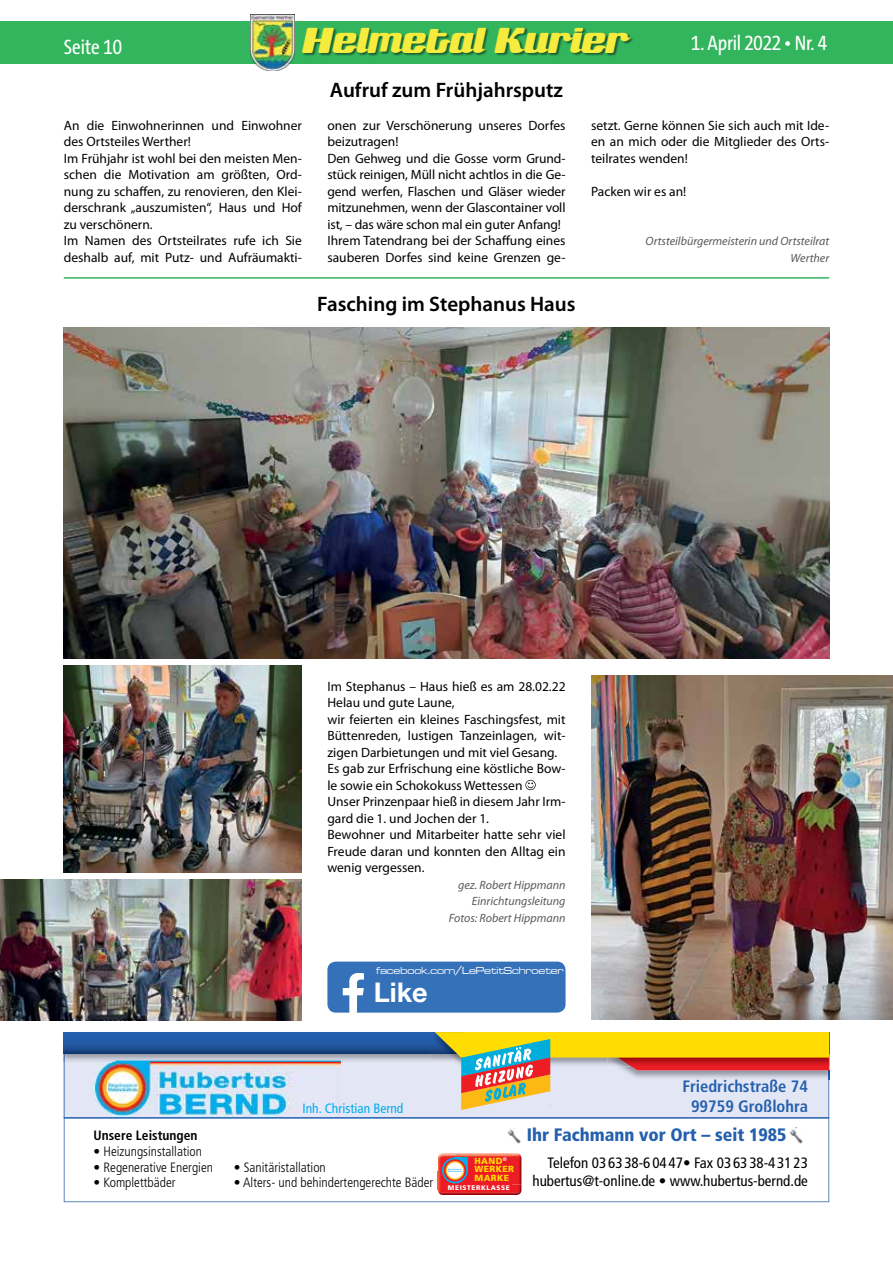
<style>
.page{position:relative;width:893px;height:1263px;background:#fff}
.page>*{position:absolute;margin:0;border:0;box-sizing:border-box;transform-origin:0 0}
.t1{font:condensed 42px "Sneakers Script";color:#f6ec3d}
.t2{font:700 27px "Helvetica Neue";color:#fff}
.t3{font:600 21px "Myriad Pro";color:#000}
.t4{font:21px "The Sans Cd TF5";letter-spacing:-.01em;color:#fff}
.t5{font:900 condensed 18px "Frutiger";color:#2460ad}
.t6{font:700 condensed 16.5px/19.8px "Frutiger";color:#2460ad;text-align:center}
.t7{font:condensed 15px/18px "Frutiger";color:#000;text-align:right}
.t8{font:13.5px/16.5px "Myriad Pro";color:#000}
.t9{font:300 condensed 13.5px "Frutiger";color:#000}
.t10{font:condensed 13.5px "Frutiger";color:#00aeef}
.t11{font:700 condensed 13.5px "Frutiger";color:#000}
.t12{font:italic 12px/16.5px "Myriad Pro";color:#58595b;text-align:right}
.t13{font:10.5px "Microgramma D Med Ext";color:#fff}
.t14{font:900 8.85px/8.9px "Frutiger";letter-spacing:.04em;color:#fd0}
.t15{font:900 6.6px "Frutiger";letter-spacing:.09em;color:#fff}
.t16{font:500 2.1px/2.1px "Helvetica Neue";letter-spacing:.005em;color:#00aeef}
</style>
<div class="page">
<div style="left:0;top:21px;width:893px;height:43px;background:#33b55d"></div>
<div style="left:303px;top:27px;width:331px;height:30px;background:#000;opacity:.5"></div>
<img style="left:251px;top:15px;width:43px;height:55px">
<img style="left:64px;top:328px;width:765px;height:331px">
<svg style="left:64px;top:1062px;width:765px;height:140px"></svg>
<img style="left:65px;top:1053px;width:366px;height:9px">
<svg style="left:64px;top:1032px;width:367px;height:21px;background:#20569d"></svg>
<img style="left:431px;top:1053px;width:4px;height:9px">
<img style="left:431px;top:1032px;width:4px;height:21px">
<svg style="left:435px;top:1032px;width:394px;height:84px;background:#dbc48d"></svg>
<img style="left:94px;top:1057px;width:246px;height:68px">
<hr style="left:64px;top:1117px;width:765px;height:1px;background:#2460ad">
<img style="left:440px;top:1153px;width:80px;height:1px">
<img style="left:438px;top:1192px;width:83px;height:3px">
<img style="left:438px;top:1154px;width:73px;height:38px">
<img style="left:511px;top:1154px;width:10px;height:30px">
<svg style="left:511px;top:1184px;width:10px;height:8px"></svg>
<svg style="left:441px;top:1157px;width:27px;height:28px"></svg>
<img style="left:786px;top:1128px;width:22px;height:15px">
<img style="left:504px;top:1128px;width:22px;height:16px">
<hr style="left:64px;top:277px;width:765px;height:2px;background:#33b55d">
<svg style="left:525px;top:780px;width:11px;height:10px"></svg>
<img style="left:591px;top:675px;width:302px;height:345px">
<img style="left:0;top:880px;width:302px;height:140px">
<img style="left:64px;top:665px;width:238px;height:207px">
<div style="left:327px;top:961px;width:239px;height:52px;background:#3471b8;border-radius:9px"></div>
<img style="left:328px;top:963px;width:51px;height:50px">
<h3 class="t4" style="left:64px;top:37px;width:38px">Seite</h3>
<h1 class="t1" style="left:302px;top:15px;width:326px">Helmetal Kurier</h1>
<h3 class="t4" style="left:691px;top:32px;width:137px">1. April 2022 • Nr. 4</h3>
<h3 class="t3" style="left:330px;top:76px;width:235px">Aufruf zum Frühjahrsputz</h3>
<p class="t8" style="left:64px;top:117px;width:240px">An die Einwohnerinnen und Einwohner des Ortsteiles Werther!<br>Im Frühjahr ist wohl bei den meisten Men&shy;schen die Motivation am größten, Ord&shy;nung zu schaffen, zu renovieren, den Klei&shy;derschrank „auszumisten“, Haus und Hof zu verschönern.<br>Im Namen des Ortsteilrates rufe ich Sie deshalb auf, mit Putz- und Aufräumakti-</p>
<p class="t8" style="left:327px;top:117px;width:240px">onen zur Verschönerung unseres Dorfes beizutragen!<br>Den Gehweg und die Gosse vorm Grund&shy;stück reinigen, Müll nicht achtlos in die Ge&shy;gend werfen, Flaschen und Gläser wieder mitzunehmen, wenn der Glascontainer voll ist, – das wäre schon mal ein guter Anfang!<br>Ihrem Tatendrang bei der Schaffung eines sauberen Dorfes sind keine Grenzen ge-</p>
<p class="t8" style="left:591px;top:117px;width:240px;text-align:justify">setzt. Gerne können Sie sich auch mit Ide&shy;en an mich oder die Mitglieder des Orts&shy;teilrates wenden!</p>
<p class="t8" style="left:591px;top:183px;width:97px">Packen wir es an!</p>
<p class="t12" style="left:646px;top:233px;width:185px">Ortsteilbürgermeisterin und Ortsteilrat<br>Werther</p>
<h3 class="t3" style="left:317px;top:291px;width:260px">Fasching im Stephanus Haus</h3>
<p class="t8" style="left:327px;top:678px;width:240px">Im Stephanus – Haus hieß es am 28.02.22<br>Helau und gute Laune,<br>wir feierten ein kleines Faschingsfest, mit Büttenreden, lustigen Tanzeinlagen, wit&shy;zigen Darbietungen und mit viel Gesang.<br>Es gab zur Erfrischung eine köstliche Bow&shy;le sowie ein Schokokuss Wettessen<br>Unser Prinzenpaar hieß in diesem Jahr Irm&shy;gard die 1. und Jochen der 1.<br>Bewohner und Mitarbeiter hatte sehr viel Freude daran und konnten den Alltag ein wenig vergessen.</p>
<p class="t12" style="left:449px;top:876px;width:118px">gez. Robert Hippmann<br>Einrichtungsleitung<br>Fotos: Robert Hippmann</p>
<p class="t13" style="left:376px;top:964px;width:189px">facebook.com/LePetitSchroeter</p>
<h2 class="t2" style="left:374px;top:971px;width:55px">Like</h2>
<p class="t11" style="left:94px;top:1127px;width:105px">Unsere Leistungen</p>
<p class="t9" style="left:94px;top:1143px;width:110px">• Heizungsinstallation</p>
<p class="t9" style="left:94px;top:1159px;width:121px">• Regenerative Energien</p>
<p class="t9" style="left:94px;top:1175px;width:84px">• Komplettbäder</p>
<p class="t10" style="left:302px;top:1100px;width:102px">Inh. Christian Bernd</p>
<p class="t9" style="left:234px;top:1159px;width:94px">• Sanitäristallation</p>
<p class="t9" style="left:234px;top:1175px;width:201px">• Alters- und behindertengerechte Bäder</p>
<p class="t16" style="left:448px;top:1168px;width:15px">Eingetragener<br>Meisterbetrieb</p>
<p class="t14" style="left:474px;top:1156px;width:41px">HAND<sup>®<br></sup>WERKER<br>MARKE</p>
<p class="t15" style="left:448px;top:1184px;width:63px">MEISTERKLASSE</p>
<p class="t6" style="left:682px;top:1077px;width:127px">Friedrichstraße 74<br>99759 Großlohra</p>
<h3 class="t5" style="left:527px;top:1124px;width:261px">Ihr Fachmann vor Ort – seit 1985</h3>
<p class="t7" style="left:532px;top:1153px;width:277px">Telefon 03 63 38-6 04 47• Fax 03 63 38-4 31 23 hubertus@t-online.de • www.hubertus-bernd.de</p>
</div>
